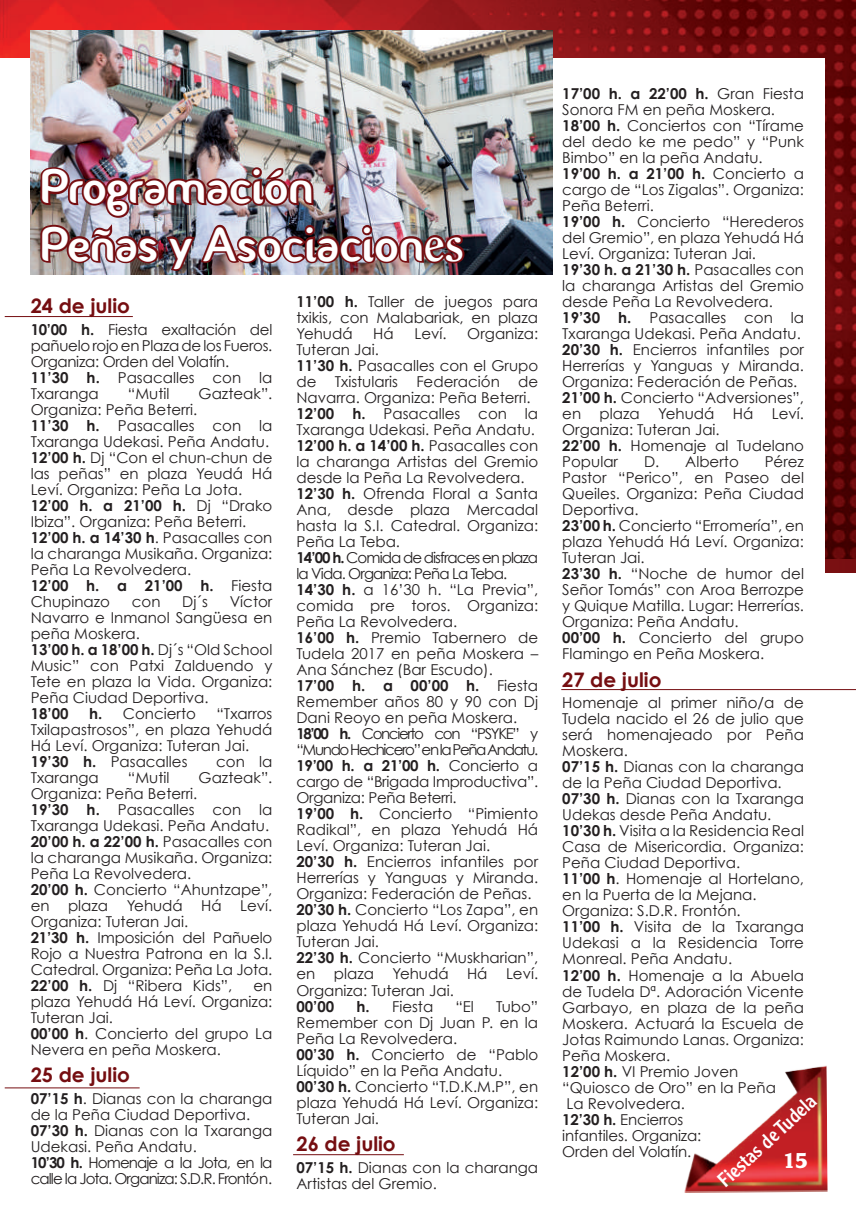
<style>
.page{position:relative;width:856px;height:1224px;background:#fff}
.page>*{position:absolute;margin:0;border:0;box-sizing:border-box;transform-origin:0 0}
.t1{font:48px/57.6px "Fontastique Fontastique";color:#fff}
.t2{font:700 22px "Clearface Gothic LH";color:#fff}
.t3{font:700 20px "Century Gothic";color:#750e11}
.t4{font:20px "Clearface Gothic LH";color:#fff}
.t5{font:15px/16px "Century Gothic";color:#231f20}
.t6{font:15px/16px "Century Gothic";letter-spacing:-.02em;color:#231f20}
.t7{font:700 15px "Century Gothic";color:#231f20}
.s1{font-family:"Clearface";font-weight:700}
.s2{font-weight:700}
</style>
<div class="page">
<img style="left:0;top:0;width:855px;height:559px">
<img style="left:684px;top:1065px;width:143px;height:128px">
<div style="left:5px;top:559px;width:850px;height:13px;background:#791012"></div>
<hr style="left:0;top:58px;width:2px;height:541px;background:#fff">
<div style="left:2px;top:58px;width:822px;height:541px;background:#fff"></div>
<img style="left:31px;top:31px;width:521px;height:243px">
<img style="left:37px;top:165px;width:429px;height:107px">
<hr style="left:5px;top:316px;width:128px;height:1px;background:#750e11">
<hr style="left:5px;top:1087px;width:134px;height:1px;background:#750e11">
<hr style="left:293px;top:1154px;width:110px;height:1px;background:#750e11">
<hr style="left:561px;top:689px;width:294px;height:1px;background:#750e11">
<svg style="left:0;top:0;width:4px;height:4px"></svg>
<svg style="left:851px;top:0;width:5px;height:4px"></svg>
<h1 class="t1" style="left:40px;top:158px;width:425px">Programación<br>Peñas y Asociacion<span class="s1">es</span></h1>
<h3 class="t3" style="left:31px;top:293px;width:101px">24 de julio</h3>
<p class="t6" style="left:31px;top:321px;width:243px"><span class="s2">10’00 h.</span> Fiesta exaltación del pañuelo rojo en Plaza de los Fueros.<br>Organiza: Orden del Volatín.<br><span class="s2">11’30 h.</span> Pasacalles con la<br>Txaranga</p>
<p class="t5" style="left:296px;top:293px;width:243px;text-align:justify"><span class="s2">11’00 h.</span> Taller de juegos para txikis, con Malabariak, en plaza Yehudá</p>
<p class="t5" style="left:373px;top:325px;width:22px">Há</p>
<p class="t5" style="left:414px;top:325px;width:34px">Leví.</p>
<p class="t5" style="left:467px;top:325px;width:72px">Organiza:</p>
<p class="t5" style="left:296px;top:341px;width:243px">Tuteran Jai.<br><span class="s2">11’30 h.</span> Pasacalles con el Grupo de Txistularis Federación de<br>Navarra. Organiza: Peña Beterri.<br><span class="s2">12’00 h.</span> Pasacalles con la<br>Txaranga Udekasi. Peña Andatu.<br><span class="s2">12’00 h. a 14’00 h.</span> Pasacalles con la charanga Artistas del Gremio desde la Peña La Revolvedera.<br><span class="s2">12’30 h.</span> Ofrenda Floral a Santa<br>Ana, desde plaza Mercadal hasta la S.I. Catedral. Organiza:<br>Peña La Teba.<br><span class="s2">14’00 h.</span> Comida de disfraces en plaza la Vida. Organiza: Peña La Teba.<br><span class="s2">14’30 h.</span> a 16’30 h. “La Previa”, comida pre toros. Organiza:<br>Peña La Revolvedera.<br><span class="s2">16’00 h.</span> Premio Tabernero de<br>Tudela 2017 en peña Moskera –<br>Ana Sánchez (Bar Escudo).<br><span class="s2">17’00 h. a 00’00 h.</span> Fiesta<br>Remember años 80 y 90 con Dj<br>Dani Reoyo en peña Moskera.<br><span class="s2">18’00 h.</span> Concierto con “PSYKE” y “Mundo Hechicero” en la Peña Andatu.<br><span class="s2">19’00 h. a 21’00 h.</span> Concierto a cargo de “Brigada Improductiva”.<br>Organiza: Peña Beterri.<br><span class="s2">19’00 h.</span> Concierto “Pimiento<br>Radikal”, en plaza Yehudá Há<br>Leví. Organiza: Tuteran Jai.<br><span class="s2">20’30 h.</span> Encierros infantiles por<br>Herrerías y Yanguas y Miranda.<br>Organiza: Federación de Peñas.<br><span class="s2">20’30 h.</span> Concierto “Los Zapa”, en plaza Yehudá Há Leví. Organiza:<br>Tuteran Jai.<br><span class="s2">22’30 h.</span> Concierto “Muskharian”, en plaza Yehudá Há Leví.<br>Organiza: Tuteran Jai.</p>
<p class="t7" style="left:296px;top:996px;width:39px">00’00</p>
<p class="t5" style="left:356px;top:997px;width:78px"><span class="s2">h.</span> Fiesta</p>
<p class="t5" style="left:455px;top:997px;width:20px">“El</p>
<p class="t5" style="left:128px;top:385px;width:43px">“Mutil</p>
<p class="t5" style="left:198px;top:385px;width:75px">Gazteak”.</p>
<p class="t5" style="left:31px;top:401px;width:243px">Organiza: Peña Beterri.<br><span class="s2">11’30 h.</span> Pasacalles con la<br>Txaranga Udekasi. Peña Andatu.<br><span class="s2">12’00 h.</span> Dj “Con el chun-chun de las peñas” en plaza Yeudá Há<br>Leví. Organiza: Peña La Jota.<br><span class="s2">12’00 h. a 21’00 h.</span> Dj “Drako<br>Ibiza”. Organiza: Peña Beterri.<br><span class="s2">12’00 h. a 14’30 h</span>. Pasacalles con la charanga Musikaña. Organiza:<br>Peña La Revolvedera.<br><span class="s2">12’00 h. a 21’00 h.</span> Fiesta<br>Chupinazo</p>
<p class="t5" style="left:31px;top:593px;width:243px;text-indent:199px">Víctor<br>Navarro e Inmanol Sangüesa en peña Moskera.<br><span class="s2">13’00 h. a 18’00 h.</span> Dj´s “Old School<br>Music” con Patxi Zalduendo y<br>Tete en plaza la Vida. Organiza:<br>Peña Ciudad Deportiva.</p>
<p class="t7" style="left:31px;top:704px;width:39px">18’00</p>
<p class="t5" style="left:89px;top:705px;width:108px"><span class="s2">h.</span> Concierto</p>
<p class="t5" style="left:132px;top:593px;width:30px">con</p>
<p class="t5" style="left:182px;top:593px;width:27px">Dj´s</p>
<p class="t5" style="left:31px;top:705px;width:243px;text-indent:186px">“Txarros<br>Txilapastrosos”, en plaza Yehudá<br>Há Leví. Organiza: Tuteran Jai.<br><span class="s2">19’30 h.</span> Pasacalles</p>
<p class="t5" style="left:216px;top:753px;width:58px">con la</p>
<p class="t5" style="left:31px;top:769px;width:70px">Txaranga</p>
<p class="t5" style="left:128px;top:769px;width:43px">“Mutil</p>
<p class="t5" style="left:198px;top:769px;width:75px">Gazteak”.</p>
<p class="t5" style="left:31px;top:785px;width:243px">Organiza: Peña Beterri.<br><span class="s2">19’30 h.</span> Pasacalles con la<br>Txaranga Udekasi. Peña Andatu.<br><span class="s2">20’00 h. a 22’00 h.</span> Pasacalles con la charanga Musikaña. Organiza:<br>Peña La Revolvedera.<br><span class="s2">20’00 h.</span> Concierto “Ahuntzape”, en plaza Yehudá Há Leví.<br>Organiza: Tuteran Jai.<br><span class="s2">21’30 h.</span> Imposición del Pañuelo<br>Rojo a Nuestra Patrona en la S.I.<br>Catedral. Organiza: Peña La Jota.<br><span class="s2">22’00 h.</span> Dj “Ribera Kids”,</p>
<p class="t5" style="left:31px;top:977px;width:243px;text-indent:223px">en plaza Yehudá Há Leví. Organiza:<br>Tuteran Jai.<br><span class="s2">00’00 h</span>. Concierto del grupo La<br>Nevera en peña Moskera.</p>
<h3 class="t3" style="left:31px;top:1062px;width:101px">25 de julio</h3>
<p class="t5" style="left:31px;top:1090px;width:243px"><span class="s2">07’15 h</span>. Dianas con la charanga de la Peña Ciudad Deportiva.<br><span class="s2">07’30 h.</span> Dianas con la Txaranga<br>Udekasi. Peña Andatu.<br><span class="s2">10’30 h.</span> Homenaje a la Jota, en la calle la Jota. Organiza: S.D.R. Frontón.</p>
<p class="t5" style="left:296px;top:997px;width:243px;text-indent:199px">Tubo”<br>Remember con Dj Juan P. en la<br>Peña La Revolvedera.<br><span class="s2">00’30 h.</span> Concierto de “Pablo<br>Líquido” en la Peña Andatu.<br><span class="s2">00’30 h.</span> Concierto “T.D.K.M.P”, en plaza Yehudá Há Leví. Organiza:<br>Tuteran Jai.</p>
<h3 class="t3" style="left:296px;top:1131px;width:101px">26 de julio</h3>
<p class="t5" style="left:296px;top:1158px;width:243px"><span class="s2">07’15 h.</span> Dianas con la charanga<br>Artistas del Gremio.</p>
<p class="t5" style="left:562px;top:85px;width:243px"><span class="s2">17’00 h. a 22’00 h.</span> Gran Fiesta<br>Sonora FM en peña Moskera.<br><span class="s2">18’00 h.</span> Conciertos con “Tírame del dedo ke me pedo” y “Punk<br>Bimbo” en la peña Andatu.<br><span class="s2">19’00 h. a 21’00 h.</span> Concierto a cargo de “Los Zigalas”. Organiza:<br>Peña Beterri.<br><span class="s2">19’00 h.</span> Concierto “Herederos del Gremio”, en plaza Yehudá Há<br>Leví. Organiza: Tuteran Jai.<br><span class="s2">19’30 h. a 21’30 h.</span> Pasacalles con la charanga Artistas del Gremio desde Peña La Revolvedera.<br><span class="s2">19’30 h.</span> Pasacalles con la<br>Txaranga Udekasi. Peña Andatu.<br><span class="s2">20’30 h.</span> Encierros infantiles por<br>Herrerías y Yanguas y Miranda.<br>Organiza: Federación de Peñas.<br><span class="s2">21’00 h.</span> Concierto “Adversiones”, en plaza Yehudá Há Leví.<br>Organiza: Tuteran Jai.<br><span class="s2">22’00 h.</span> Homenaje al Tudelano<br>Popular</p>
<p class="t5" style="left:562px;top:453px;width:243px;text-indent:202px">Pérez<br>Pastor “Perico”, en Paseo del<br>Queiles. Organiza: Peña Ciudad<br>Deportiva.<br><span class="s2">23’00 h.</span> Concierto “Erromería”, en plaza Yehudá Há Leví. Organiza:<br>Tuteran Jai.<br><span class="s2">23’30 h.</span> “Noche de humor del<br>Señor Tomás” con Aroa Berrozpe y Quique Matilla. Lugar: Herrerías.<br>Organiza: Peña Andatu.<br><span class="s2">00’00 h.</span> Concierto del grupo<br>Flamingo en Peña Moskera.</p>
<h3 class="t3" style="left:562px;top:667px;width:101px">27 de julio</h3>
<p class="t5" style="left:562px;top:694px;width:243px">Homenaje al primer niño/a de<br>Tudela nacido el 26 de julio que será homenajeado por Peña<br>Moskera.<br><span class="s2">07’15 h.</span> Dianas con la charanga de la Peña Ciudad Deportiva.<br><span class="s2">07’30 h.</span> Dianas con la Txaranga<br>Udekas desde Peña Andatu.<br><span class="s2">10’30 h.</span> Visita a la Residencia Real<br>Casa de Misericordia. Organiza:<br>Peña Ciudad Deportiva.<br><span class="s2">11’00 h</span>. Homenaje al Hortelano, en la Puerta de la Mejana.<br>Organiza: S.D.R. Frontón.<br><span class="s2">11’00 h.</span> Visita de la Txaranga<br>Udekasi a la Residencia Torre<br>Monreal. Peña Andatu.<br><span class="s2">12’00 h.</span> Homenaje a la Abuela de Tudela Dª. Adoración Vicente<br>Garbayo, en plaza de la peña<br>Moskera. Actuará la Escuela de<br>Jotas Raimundo Lanas. Organiza:<br>Peña Moskera.<br><span class="s2">12’00 h.</span> VI Premio Joven “Quiosco de Oro” en la Peña<br>La Revolvedera.<br><span class="s2">12’30 h.</span> Encierros<br>infantiles. Organiza:<br>Orden del Volatín.</p>
<p class="t5" style="left:643px;top:453px;width:96px">D. Alberto</p>
<h3 class="t4" style="left:711px;top:1173px;width:127px;rotate:-42deg">Fiestas de Tudela</h3>
<h2 class="t2" style="left:782px;top:1147px;width:26px">15</h2>
</div>
